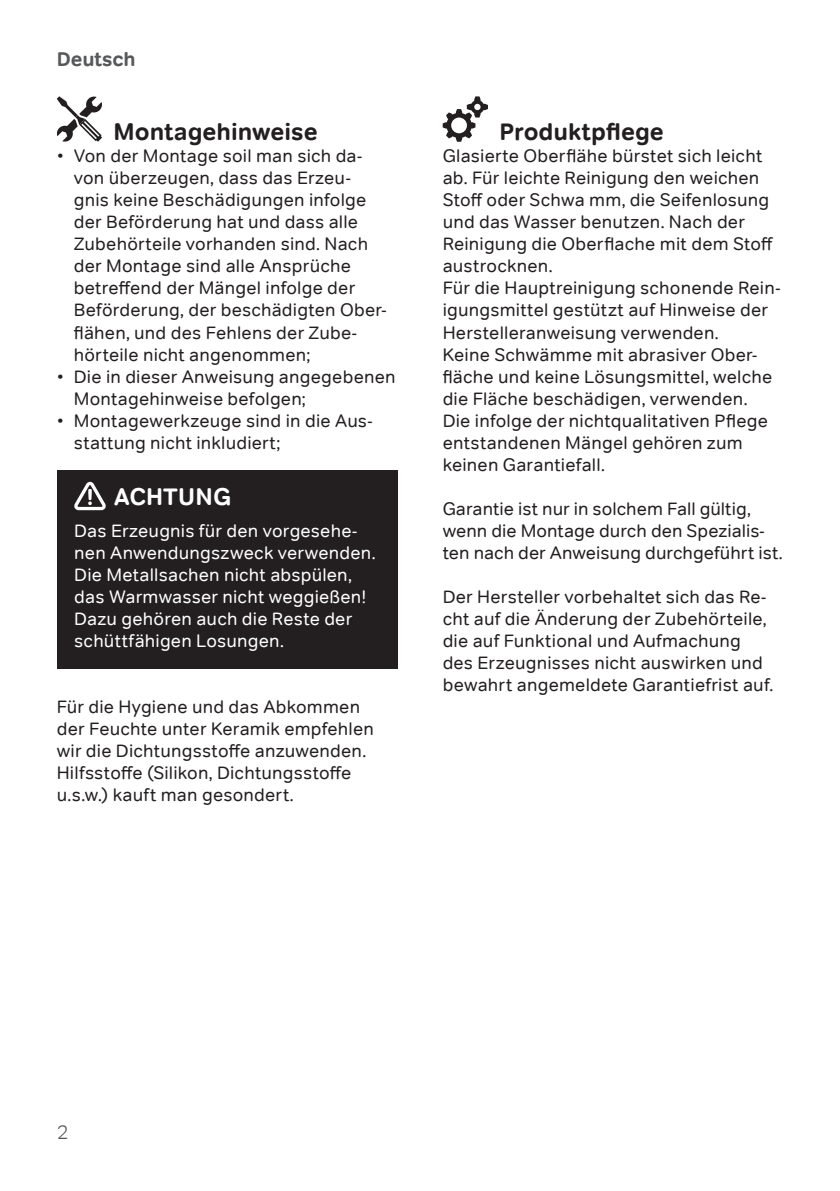
<style>
.page{position:relative;width:840px;height:1191px;background:#fff}
.page>*{position:absolute;margin:0;border:0;box-sizing:border-box;transform-origin:0 0}
.t1{font:700 24px "Tondo Corp";color:#231f20}
.t2{font:700 24px "Tondo Corp";letter-spacing:.01em;color:#fff}
.t3{font:700 20px "Tondo Corp";color:#57585a}
.t4{font:300 20px "Tondo Corp";color:#57585a}
.t5{font:18px/22px "Tondo Corp";letter-spacing:.01em;color:#231f20}
.t6{font:18px/22px "Tondo Corp";letter-spacing:.01em;color:#fff}
</style>
<div class="page">
<div style="left:57px;top:470px;width:340px;height:198px;background:#231f20"></div>
<svg style="left:74px;top:482px;width:32px;height:28px"></svg>
<svg style="left:56px;top:96px;width:46px;height:46px"></svg>
<svg style="left:442px;top:96px;width:45px;height:46px"></svg>
<p class="t3" style="left:57px;top:47px;width:81px">Deutsch</p>
<h1 class="t1" style="left:113px;top:117px;width:205px">Montagehinweise</h1>
<p class="t5" style="left:74px;top:145px;width:314px;text-indent:-17px">• Von der Montage soil man sich da&shy;von überzeugen, dass das Erzeu&shy;gnis keine Beschädigungen infolge der Beförderung hat und dass alle Zubehörteile vorhanden sind. Nach der Montage sind alle Ansprüche betreffend der Mängel infolge der Beförderung, der beschädigten Ober&shy;flähen, und des Fehlens der Zube&shy;hörteile nicht angenommen;</p>
<p class="t5" style="left:74px;top:365px;width:323px;text-indent:-17px">• Die in dieser Anweisung angegebenen<br>Montagehinweise befolgen;</p>
<p class="t5" style="left:74px;top:409px;width:300px;text-indent:-17px">• Montagewerkzeuge sind in die Aus&shy;stattung nicht inkludiert;</p>
<h1 class="t2" style="left:114px;top:481px;width:118px">ACHTUNG</h1>
<p class="t6" style="left:74px;top:519px;width:303px">Das Erzeugnis für den vorgesehe&shy;nen Anwendungszweck verwenden.<br>Die Metallsachen nicht abspülen, das Warmwasser nicht weggießen!<br>Dazu gehören auch die Reste der schüttfähigen Losungen.</p>
<p class="t5" style="left:57px;top:695px;width:318px">Für die Hygiene und das Abkommen der Feuchte unter Keramik empfehlen wir die Dichtungsstoffe anzuwenden.<br>Hilfsstoffe (Silikon, Dichtungsstoffe u.s.w.) kauft man gesondert.</p>
<h1 class="t1" style="left:499px;top:117px;width:166px">Produktpflege</h1>
<p class="t5" style="left:442px;top:145px;width:339px">Glasierte Oberflähe bürstet sich leicht ab. Für leichte Reinigung den weichen Stoff oder Schwa mm, die Seifenlosung und das Wasser benutzen. Nach der Reinigung die Oberflache mit dem Stoff austrocknen.<br>Für die Hauptreinigung schonende Rein&shy;igungsmittel gestützt auf Hinweise der Herstelleranweisung verwenden.<br>Keine Schwämme mit abrasiver Ober&shy;fläche und keine Lösungsmittel, welche die Fläche beschädigen, verwenden.<br>Die infolge der nichtqualitativen Pflege entstandenen Mängel gehören zum keinen Garantiefall.</p>
<p class="t5" style="left:442px;top:497px;width:341px">Garantie ist nur in solchem Fall gültig, wenn die Montage durch den Spezialis&shy;ten nach der Anweisung durchgeführt ist.</p>
<p class="t5" style="left:442px;top:585px;width:332px">Der Hersteller vorbehaltet sich das Re&shy;cht auf die Änderung der Zubehörteile, die auf Funktional und Aufmachung des Erzeugnisses nicht auswirken und bewahrt angemeldete Garantiefrist auf.</p>
<p class="t4" style="left:57px;top:1120px;width:14px">2</p>
</div>
